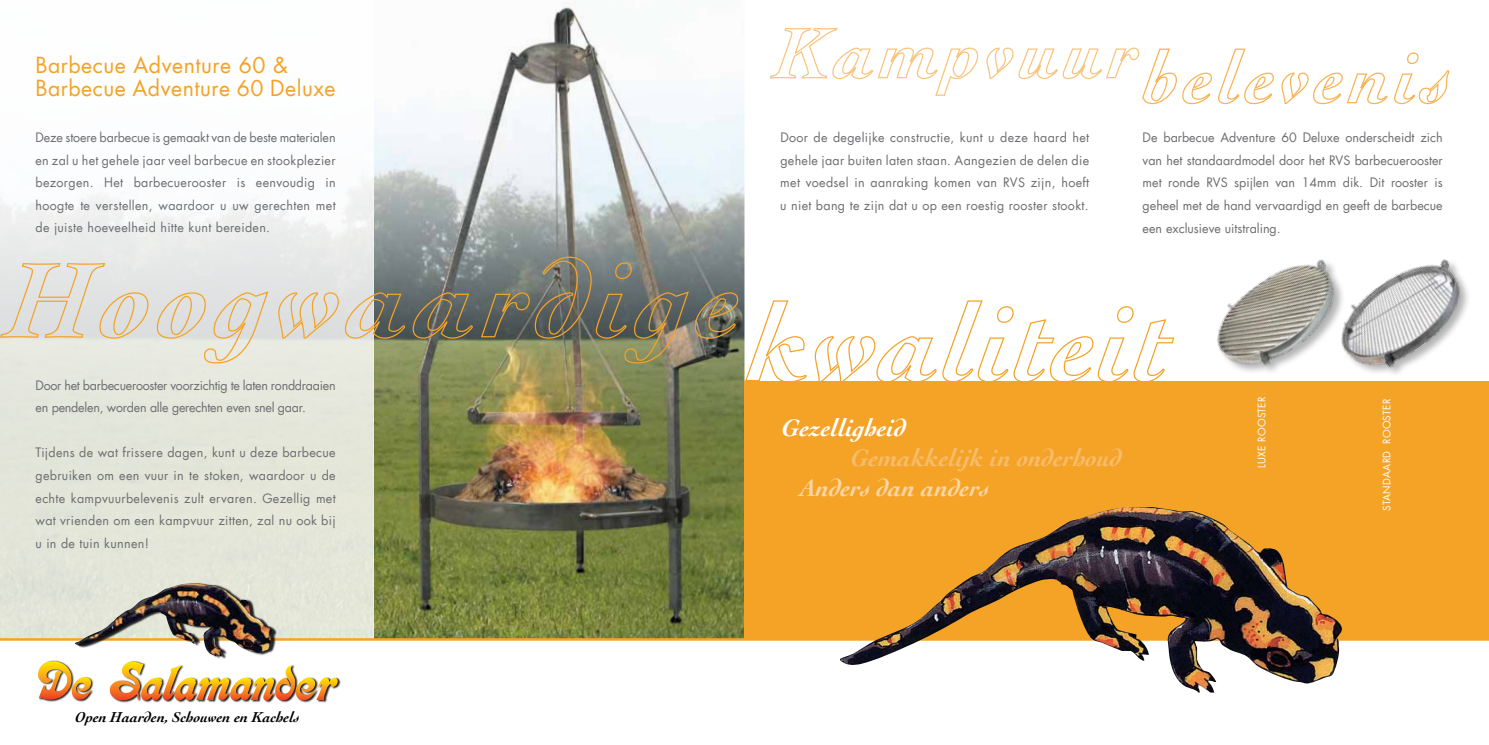
<style>
.page{position:relative;width:1489px;height:745px;background:#fff}
.page>*{position:absolute;margin:0;border:0;box-sizing:border-box;transform-origin:0 0}
.t1{font:italic 700 25px "Cochin";color:#f8bc6a}
.t2{font:italic 700 25px "Cochin";color:#fbd6a4}
.t3{font:italic 700 25px "Cochin";color:#fff}
.t4{font:21.25px/22.5px "Futura";letter-spacing:.025em;color:#f4a327}
.t5{font:italic 700 15px "Cochin";color:#000}
.t6{font:12.5px/22.5px "Futura";letter-spacing:.025em;color:#6d6e71;text-align:justify}
.t7{font:12.5px/22.5px "Futura";letter-spacing:-.02em;color:#6d6e71}
.t8{font:10px "Futura";letter-spacing:.025em;color:#fff}
</style>
<div class="page">
<img style="left:374px;top:2px;width:370px;height:635px">
<div style="left:0;top:0;width:374px;height:640px;background:linear-gradient(to bottom,#fefeff,#dbddce)"></div>
<div style="left:744px;top:380px;width:744px;height:260px;background:#f4a327"></div>
<svg style="left:0;top:262px;width:149px;height:77px;background:#e2dcd2"></svg>
<svg style="left:156px;top:290px;width:113px;height:74px;background:#e3ddcf"></svg>
<svg style="left:277px;top:291px;width:129px;height:48px;background:#c3bcac"></svg>
<svg style="left:412px;top:291px;width:62px;height:48px;background:#6c6859"></svg>
<img style="left:480px;top:256px;width:258px;height:108px">
<svg style="left:744px;top:299px;width:63px;height:82px"></svg>
<svg style="left:814px;top:300px;width:361px;height:81px"></svg>
<svg style="left:770px;top:27px;width:208px;height:69px"></svg>
<svg style="left:986px;top:47px;width:288px;height:58px"></svg>
<svg style="left:1281px;top:52px;width:168px;height:53px"></svg>
<hr style="left:0;top:637px;width:1488px;height:3px;background:#f4a327">
<img style="left:840px;top:507px;width:502px;height:185px">
<div style="left:77px;top:582px;width:200px;height:76px;background:#000;opacity:.85"></div>
<img style="left:75px;top:583px;width:197px;height:73px">
<img style="left:1362px;top:259px;width:123px;height:122px">
<img style="left:1196px;top:259px;width:166px;height:122px">
<div style="left:38px;top:660px;width:302px;height:42px;background:#000;opacity:.9"></div>
<svg style="left:38px;top:660px;width:54px;height:39px"></svg>
<img style="left:109px;top:661px;width:229px;height:40px">
<h2 class="t4" style="left:35px;top:54px;width:302px">Barbecue Adventure 60 &amp;<br>Barbecue Adventure 60 Deluxe</h2>
<p class="t6" style="left:35px;top:126px;width:302px">Deze stoere barbecue is gemaakt van de beste materialen en zal u het gehele jaar veel barbecue en stookplezier bezorgen. Het barbecuerooster is eenvoudig in hoogte te verstellen, waardoor u uw gerechten met de juiste hoeveelheid hitte kunt bereiden.</p>
<p class="t7" style="left:35px;top:374px;width:302px">Door het barbecuerooster voorzichtig te laten ronddraaien en pendelen, worden alle gerechten even snel gaar.</p>
<p class="t6" style="left:36px;top:441px;width:302px">Tijdens de wat frissere dagen, kunt u deze barbecue gebruiken om een vuur in te stoken, waardoor u de echte kampvuurbelevenis zult ervaren. Gezellig met wat vrienden om een kampvuur zitten, zal nu ook bij u in de tuin kunnen!</p>
<p class="t5" style="left:75px;top:707px;width:226px">Open Haarden, Schouwen en Kachels</p>
<p class="t6" style="left:780px;top:127px;width:310px">Door de degelijke constructie, kunt u deze haard het gehele jaar buiten laten staan. Aangezien de delen die met voedsel in aanraking komen van RVS zijn, hoeft u niet bang te zijn dat u op een roestig rooster stookt.</p>
<p class="t6" style="left:1142px;top:127px;width:302px">De barbecue Adventure 60 Deluxe onderscheidt zich van het standaardmodel door het RVS barbecuerooster met ronde RVS spijlen van 14mm dik. Dit rooster is geheel met de hand vervaardigd en geeft de barbecue een exclusieve uitstraling.</p>
<h1 class="t3" style="left:782px;top:413px;width:125px">Gezelligheid</h1>
<h1 class="t1" style="left:851px;top:443px;width:272px">Gemakkelijk in onderhoud</h1>
<h1 class="t2" style="left:801px;top:473px;width:190px">Anders dan anders</h1>
<p class="t8" style="left:1255px;top:467px;width:73px;rotate:-90deg">LUXE ROOSTER</p>
<p class="t8" style="left:1380px;top:510px;width:113px;rotate:-90deg">standaard ROOSTER</p>
</div>
